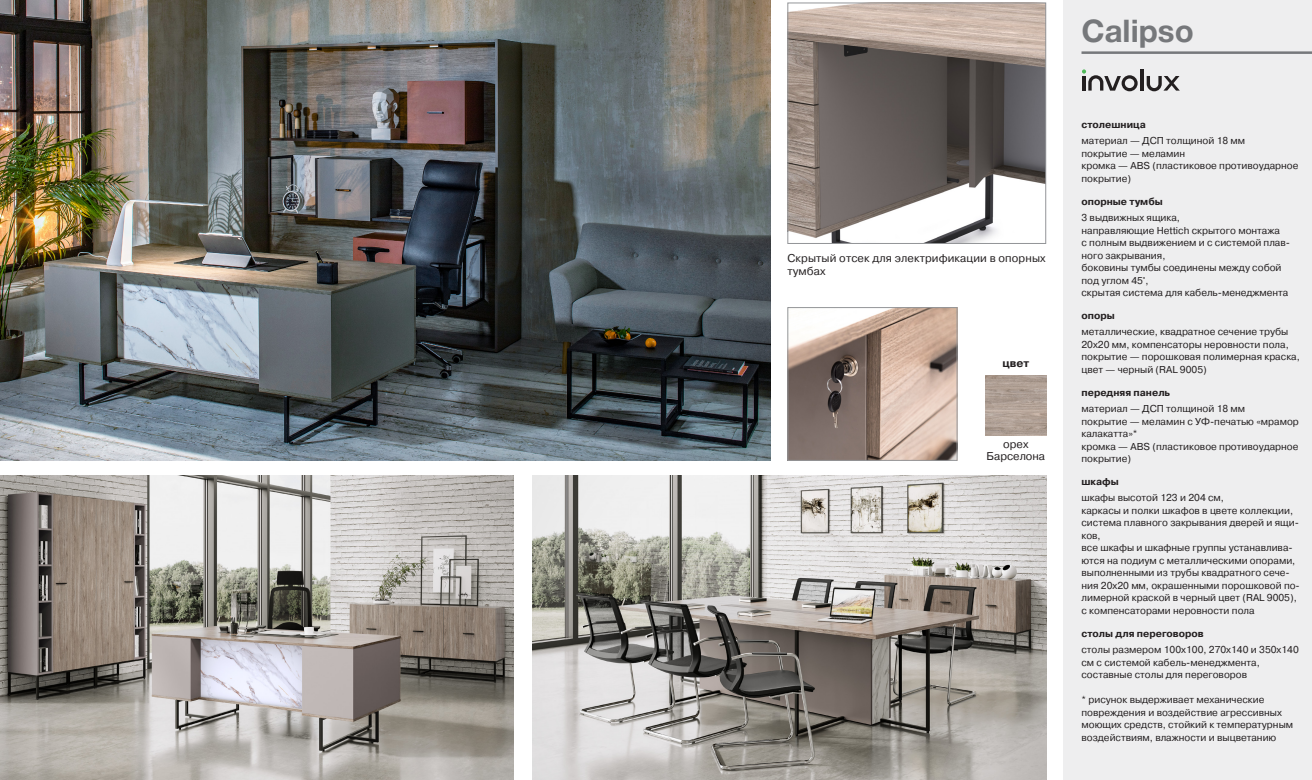
<style>
.page{position:relative;width:1312px;height:780px;background:#fff}
.page>*{position:absolute;margin:0;border:0;box-sizing:border-box;transform-origin:0 0}
.name{font:700 31.25px "Helvetica Neue LTCYR";color:#76787b}
.подпись{font:11.25px/13.8px "Pragmatica C";letter-spacing:.01em;color:#231f20}
.text{font:11.25px/12.5px "Pragmatica C";color:#231f20;text-align:center}
.harakteristika{font:700 11.25px "Pragmatica C";color:#231f20}
.text-2{font:10px/12.5px "Pragmatica C";color:#231f20}
.text-bold{font:700 10px "Pragmatica C";color:#231f20}
</style>
<div class="page">
<div style="left:1063px;top:0;width:248px;height:780px;background:#eeeeef"></div>
<hr style="left:1081px;top:51px;width:230px;height:3px;background:#76787b">
<img style="left:0;top:475px;width:514px;height:305px">
<img style="left:532px;top:475px;width:513px;height:305px">
<img style="left:0;top:0;width:770px;height:460px">
<img style="left:985px;top:375px;width:60px;height:60px">
<svg style="left:1140px;top:69px;width:3px;height:21px"></svg>
<svg style="left:1146px;top:76px;width:33px;height:15px"></svg>
<svg style="left:1082px;top:69px;width:55px;height:22px"></svg>
<img style="left:789px;top:5px;width:254px;height:237px">
<div style="left:787px;top:3px;width:258px;height:241px;border:1px solid #939598"></div>
<img style="left:789px;top:309px;width:166px;height:149px">
<div style="left:787px;top:307px;width:170px;height:153px;border:1px solid #939598"></div>
<p class="подпись" style="left:787px;top:251px;width:259px">Скрытый отсек для электрификации в опорных тумбах</p>
<p class="harakteristika" style="left:1002px;top:357px;width:28px">цвет</p>
<p class="text" style="left:986px;top:438px;width:60px">орех<br>Барселона</p>
<p class="name" style="left:1081px;top:13px;width:114px">Calipso</p>
<p class="text-bold" style="left:1081px;top:119px;width:66px">столешница</p>
<p class="text-2" style="left:1081px;top:135px;width:218px">материал — ДСП толщиной 18 мм<br>покрытие — меламин<br>кромка — ABS (пластиковое противоударное покрытие)</p>
<p class="text-bold" style="left:1081px;top:196px;width:83px">опорные тумбы</p>
<p class="text-2" style="left:1081px;top:211px;width:210px">3 выдвижных ящика,<br>направляющие Hettich скрытого монтажа<br>с полным выдвижением и с системой плав&shy;ного закрывания,<br>боковины тумбы соединены между собой под углом 45°,<br>скрытая система для кабель-менеджмента</p>
<p class="text-bold" style="left:1081px;top:310px;width:35px">опоры</p>
<p class="text-2" style="left:1081px;top:326px;width:220px">металлические, квадратное сечение трубы 20х20 мм, компенсаторы неровности пола, покрытие — порошковая полимерная краска, цвет — черный (RAL 9005)</p>
<p class="text-bold" style="left:1081px;top:387px;width:90px">передняя панель</p>
<p class="text-2" style="left:1081px;top:402px;width:219px">материал — ДСП толщиной 18 мм<br>покрытие — меламин с УФ-печатью «мрамор калакатта»*<br>кромка — ABS (пластиковое противоударное покрытие)</p>
<p class="text-bold" style="left:1081px;top:476px;width:39px">шкафы</p>
<p class="text-2" style="left:1081px;top:491px;width:220px">шкафы высотой 123 и 204 см,<br>каркасы и полки шкафов в цвете коллекции, система плавного закрывания дверей и ящи&shy;ков,<br>все шкафы и шкафные группы устанавлива&shy;ются на подиум с металлическими опорами, выполненными из трубы квадратного сече&shy;ния 20х20 мм, окрашенными порошковой по&shy;лимерной краской в черный цвет (RAL 9005), с компенсаторами неровности пола</p>
<p class="text-bold" style="left:1081px;top:628px;width:124px">столы для переговоров</p>
<p class="text-2" style="left:1081px;top:643px;width:219px">столы размером 100х100, 270х140 и 350х140 см с системой кабель-менеджмента, составные столы для переговоров</p>
<p class="text-2" style="left:1081px;top:693px;width:213px">* рисунок выдерживает механические повреждения и воздействие агрессивных моющих средств, стойкий к температурным воздействиям, влажности и выцветанию</p>
</div>
